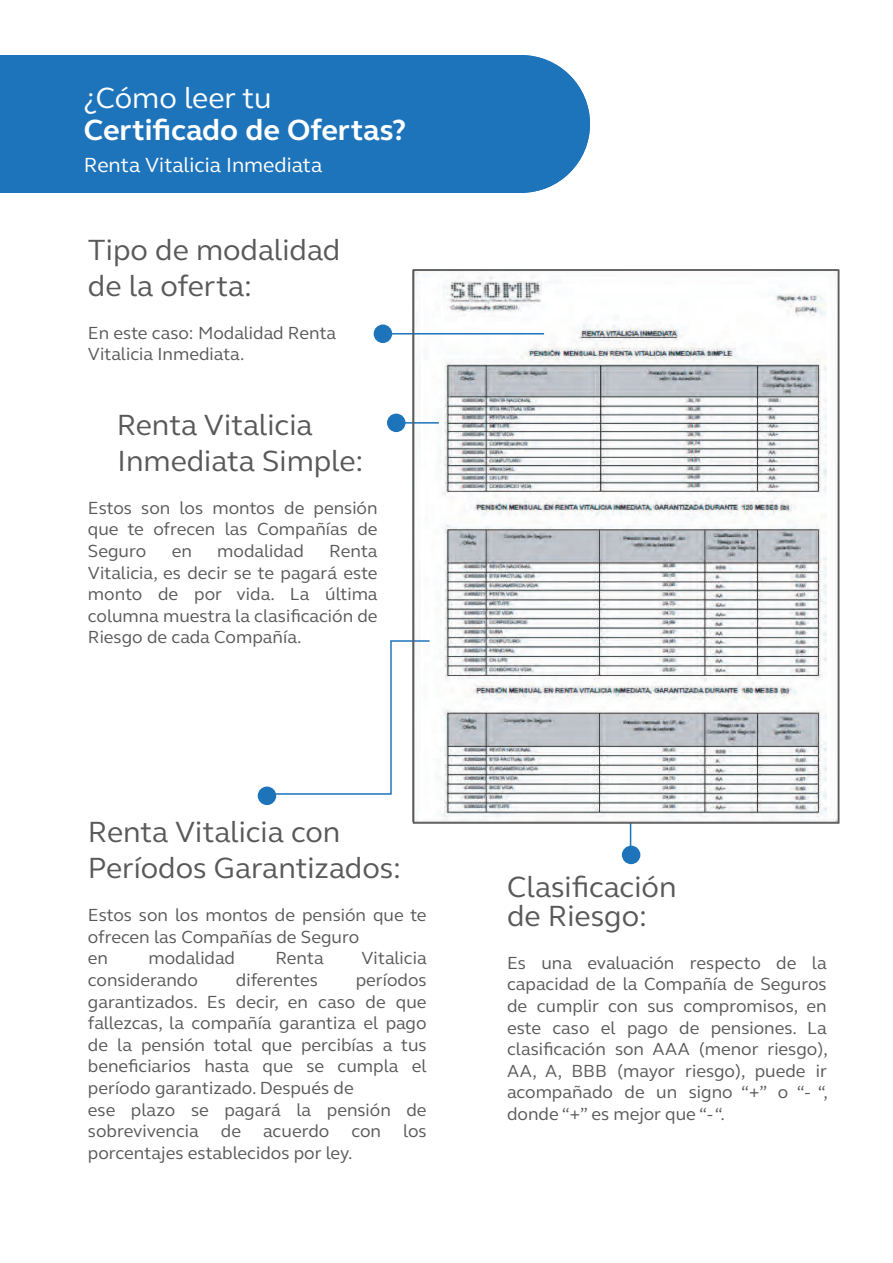
<style>
.page{position:relative;width:893px;height:1263px;background:#fff}
.page>*{position:absolute;margin:0;border:0;box-sizing:border-box;transform-origin:0 0}
.t1{font:30px/36px "FS Elliot Pro";color:#595959}
.t2{font:700 30px "FS Elliot Pro";color:#fff}
.t3{font:30px "FS Elliot Pro";color:#fff}
.t4{font:21px "FS Elliot Pro";color:#fff}
.t5{font:18px/21.6px "FS Elliot Pro";color:#595959}
</style>
<div class="page">
<img style="left:416px;top:272px;width:420px;height:549px">
<div style="left:452px;top:55px;width:138px;height:138px;background:#1e74bb;border-radius:50%"></div>
<div style="left:0;top:55px;width:525px;height:138px;background:#1e74bb"></div>
<hr style="left:630px;top:822px;width:1px;height:33px;background:#1e74bb">
<hr style="left:396px;top:422px;width:43px;height:2px;background:#1e74bb">
<hr style="left:383px;top:333px;width:161px;height:1px;background:#1e74bb">
<div style="left:374px;top:324px;width:18px;height:19px;background:#1e74bb;border-radius:50%"></div>
<div style="left:387px;top:414px;width:18px;height:18px;background:#1e74bb;border-radius:50%"></div>
<div style="left:258px;top:786px;width:18px;height:19px;background:#1e74bb;border-radius:50%"></div>
<div style="left:622px;top:846px;width:18px;height:18px;background:#1e74bb;border-radius:50%"></div>
<svg style="left:265px;top:639px;width:166px;height:156px"></svg>
<div style="left:413px;top:269px;width:426px;height:555px;border:2px solid #595959"></div>
<h1 class="t3" style="left:84px;top:78px;width:189px">¿Cómo leer tu</h1>
<h1 class="t2" style="left:84px;top:110px;width:324px">Certificado de Ofertas?</h1>
<p class="t4" style="left:84px;top:151px;width:240px">Renta Vitalicia Inmediata</p>
<h1 class="t3" style="left:84px;top:87px;width:215px">Modalidades de</h1>
<h1 class="t2" style="left:84px;top:118px;width:246px">pensión y SCOMP</h1>
<h1 class="t1" style="left:88px;top:231px;width:254px">Tipo de modalidad de la oferta:</h1>
<p class="t5" style="left:88px;top:321px;width:250px">En este caso: Modalidad Renta<br>Vitalicia Inmediata.</p>
<h1 class="t1" style="left:117px;top:406px;width:248px">Renta Vitalicia<br>Inmediata Simple:</h1>
<p class="t5" style="left:88px;top:496px;width:291px;text-align:justify">Estos son los montos de pensión que te ofrecen las Compañías de Seguro</p>
<p class="t5" style="left:172px;top:540px;width:22px">en</p>
<p class="t5" style="left:217px;top:540px;width:88px">modalidad</p>
<p class="t5" style="left:88px;top:540px;width:291px;text-align:justify;text-indent:241px">Renta Vitalicia, es decir se te pagará este monto de por vida. La última columna muestra la clasificación de Riesgo de cada Compañía.</p>
<h1 class="t1" style="left:88px;top:813px;width:315px">Renta Vitalicia con<br>Períodos Garantizados:</h1>
<p class="t5" style="left:88px;top:904px;width:340px">Estos son los montos de pensión que te ofrecen las Compañías de Seguro<br>en</p>
<p class="t5" style="left:149px;top:947px;width:88px">modalidad</p>
<p class="t5" style="left:275px;top:947px;width:50px">Renta</p>
<p class="t5" style="left:361px;top:947px;width:67px">Vitalicia</p>
<p class="t5" style="left:88px;top:969px;width:111px">considerando</p>
<p class="t5" style="left:236px;top:969px;width:83px">diferentes</p>
<p class="t5" style="left:88px;top:969px;width:340px;text-indent:268px">períodos garantizados. Es decir, en caso de que fallezcas, la compañía garantiza el pago de la pensión total que percibías a tus beneficiarios hasta que se cumpla el período garantizado. Después de<br>ese plazo se pagará la pensión de sobrevivencia de acuerdo con los porcentajes establecidos por ley.</p>
<h1 class="t1" style="left:507px;top:872px;width:171px;line-height:28.5px">Clasificación de Riesgo:</h1>
<p class="t5" style="left:507px;top:951px;width:322px;text-align:justify">Es una evaluación respecto de la capacidad de la Compañía de Seguros de cumplir con sus compromisos, en este caso el pago de pensiones. La clasificación son AAA (menor riesgo), AA, A, BBB (mayor riesgo), puede ir acompañado de un signo “+” o “- “, donde “+” es mejor que “- “.</p>
</div>
